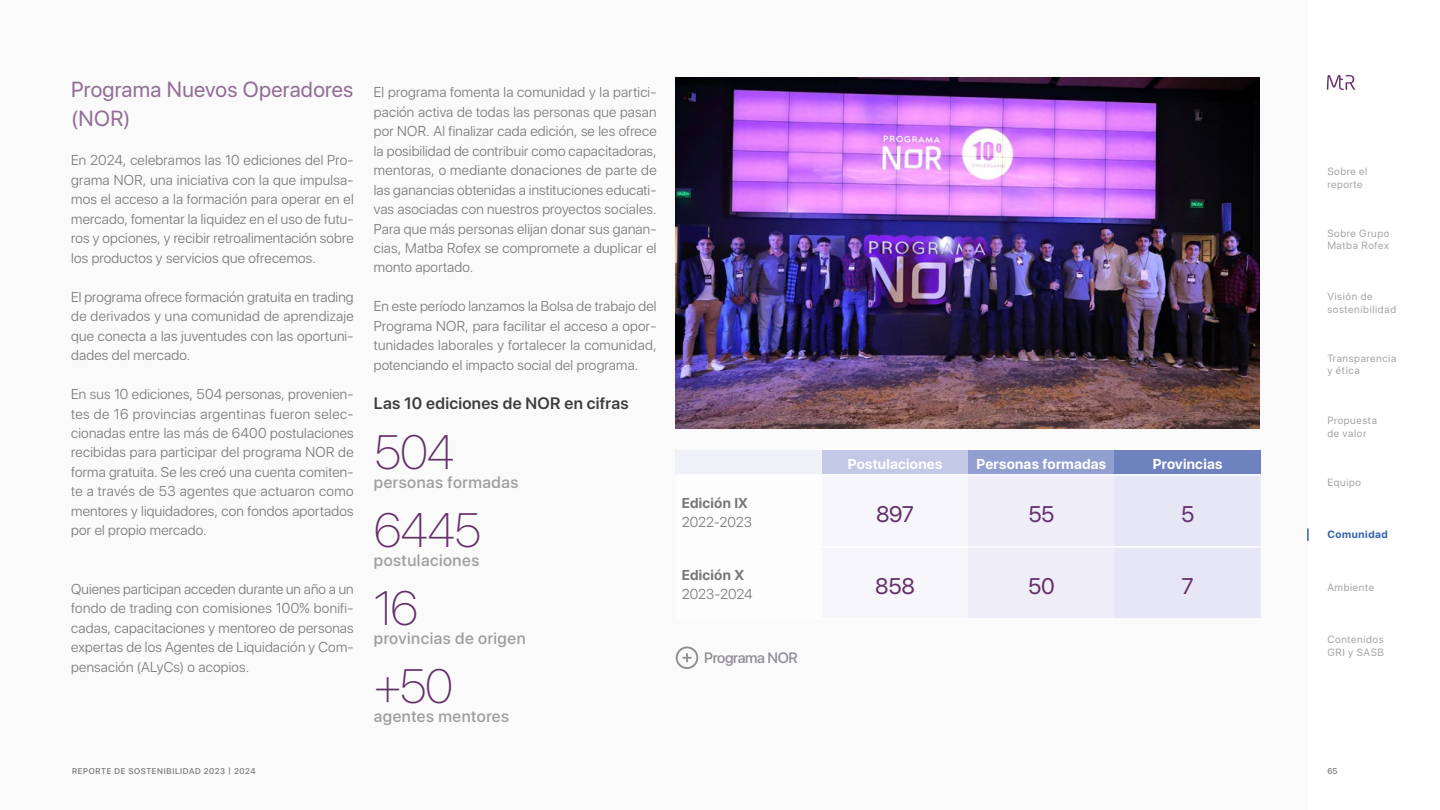
<style>
.page{position:relative;width:1440px;height:810px;background:#f8f8fa}
.page>*{position:absolute;margin:0;border:0;box-sizing:border-box;transform-origin:0 0}
.t1{font:100 48px "SF Pro Display";letter-spacing:-.025em;color:#642e69}
.t2{font:22.5px "SF Pro Display";letter-spacing:-.01em;color:#642e69}
.t3{font:21.75px/29.2px "SF Pro Display";letter-spacing:.015em;color:#936d96}
.t4{font:500 16.5px "SF Pro Display";letter-spacing:.03em;color:#9e9e9e}
.t5{font:600 16.5px "SF Pro Display";letter-spacing:.02em;color:#3d3d3d}
.t6{font:500 15px "SF Pro Display";letter-spacing:-.02em;color:#908c95}
.t7{font:300 14.25px/19.5px "SF Pro Display";letter-spacing:.015em;color:#777;text-align:justify}
.t8{font:700 14.25px "SF Pro Display";letter-spacing:.02em;color:#fff}
.t9{font:300 14.25px "SF Pro Display";letter-spacing:-.005em;color:#777}
.t10{font:700 14.25px "SF Pro Display";letter-spacing:.02em;color:#777}
.t11{font:10.5px/12.6px "SF Pro Display";letter-spacing:.06em;color:#a6a3aa}
.t12{font:700 10.5px "SF Pro Display";letter-spacing:.06em;color:#3160ad}
.t13{font:500 8.25px "SF Pro Display";letter-spacing:.08em;color:#777}
</style>
<div class="page">
<div style="left:676px;top:449px;width:146px;height:26px;background:#f0f0f8"></div>
<div style="left:822px;top:449px;width:146px;height:26px;background:#c3c8e6"></div>
<div style="left:968px;top:449px;width:146px;height:26px;background:#919ed0"></div>
<div style="left:1114px;top:449px;width:147px;height:26px;background:#6e82c0"></div>
<div style="left:969px;top:476px;width:292px;height:142px;background:#eae9f6"></div>
<hr style="left:676px;top:474px;width:146px;height:1px;background:#fff">
<hr style="left:676px;top:547px;width:146px;height:1px;background:#fff">
<hr style="left:822px;top:474px;width:146px;height:2px;background:#fff">
<hr style="left:968px;top:474px;width:146px;height:2px;background:#fff">
<hr style="left:1114px;top:474px;width:147px;height:2px;background:#fff">
<hr style="left:822px;top:546px;width:146px;height:2px;background:#fff">
<hr style="left:968px;top:546px;width:146px;height:2px;background:#fff">
<hr style="left:1114px;top:546px;width:147px;height:2px;background:#fff">
<hr style="left:676px;top:449px;width:146px;height:1px;background:#fff">
<hr style="left:676px;top:619px;width:146px;height:1px;background:#fff">
<hr style="left:822px;top:448px;width:146px;height:2px;background:#fff">
<hr style="left:822px;top:618px;width:146px;height:2px;background:#fff">
<hr style="left:968px;top:448px;width:146px;height:2px;background:#fff">
<hr style="left:968px;top:618px;width:146px;height:2px;background:#fff">
<hr style="left:1114px;top:448px;width:147px;height:2px;background:#fff">
<hr style="left:1114px;top:618px;width:147px;height:2px;background:#fff">
<svg style="left:676px;top:646px;width:22px;height:23px"></svg>
<img style="left:676px;top:77px;width:584px;height:352px">
<div style="left:1308px;top:0;width:132px;height:810px;background:#fff"></div>
<svg style="left:1307px;top:528px;width:2px;height:13px"></svg>
<svg style="left:1327px;top:75px;width:28px;height:15px"></svg>
<h3 class="t3" style="left:71px;top:74px;width:284px">Programa Nuevos Operadores (NOR)</h3>
<p class="t7" style="left:71px;top:151px;width:284px">En 2024, celebramos las 10 ediciones del Pro&shy;grama NOR, una iniciativa con la que impulsa&shy;mos el acceso a la formación para operar en el mercado, fomentar la liquidez en el uso de futu&shy;ros y opciones, y recibir retroalimentación sobre los productos y servicios que ofrecemos.</p>
<p class="t7" style="left:71px;top:287px;width:284px">El programa ofrece formación gratuita en trading de derivados y una comunidad de aprendizaje que conecta a las juventudes con las oportuni&shy;dades del mercado.</p>
<p class="t7" style="left:71px;top:385px;width:284px">En sus 10 ediciones, 504 personas, provenien&shy;tes de 16 provincias argentinas fueron selec&shy;cionadas entre las más de 6400 postulaciones recibidas para participar del programa NOR de forma gratuita. Se les creó una cuenta comiten&shy;te a través de 53 agentes que actuaron como mentores y liquidadores, con fondos aportados por el propio mercado.</p>
<p class="t7" style="left:71px;top:580px;width:284px">Quienes participan acceden durante un año a un fondo de trading con comisiones 100% bonifi&shy;cadas, capacitaciones y mentoreo de personas expertas de los Agentes de Liquidación y Com&shy;pensación (ALyCs) o acopios.</p>
<p class="t13" style="left:72px;top:765px;width:185px">REPORTE DE SOSTENIBILIDAD 2023 | 2024</p>
<p class="t7" style="left:374px;top:83px;width:284px">El programa fomenta la comunidad y la partici&shy;pación activa de todas las personas que pasan por NOR. Al finalizar cada edición, se les ofrece la posibilidad de contribuir como capacitadoras, mentoras, o mediante donaciones de parte de las ganancias obtenidas a instituciones educati&shy;vas asociadas con nuestros proyectos sociales.<br>Para que más personas elijan donar sus ganan&shy;cias, Matba Rofex se compromete a duplicar el monto aportado.</p>
<p class="t7" style="left:374px;top:297px;width:284px">En este período lanzamos la Bolsa de trabajo del Programa NOR, para facilitar el acceso a opor&shy;tunidades laborales y fortalecer la comunidad, potenciando el impacto social del programa.</p>
<p class="t5" style="left:374px;top:392px;width:256px">Las 10 ediciones de NOR en cifras</p>
<h1 class="t1" style="left:374px;top:419px;width:82px">504</h1>
<p class="t4" style="left:374px;top:471px;width:146px">personas formadas</p>
<h1 class="t1" style="left:374px;top:497px;width:109px">6445</h1>
<p class="t4" style="left:374px;top:549px;width:107px">postulaciones</p>
<h1 class="t1" style="left:374px;top:575px;width:46px">16</h1>
<p class="t4" style="left:374px;top:627px;width:153px">provincias de origen</p>
<h1 class="t1" style="left:374px;top:653px;width:81px">+50</h1>
<p class="t4" style="left:374px;top:705px;width:137px">agentes mentores</p>
<p class="t10" style="left:682px;top:495px;width:68px">Edición IX</p>
<p class="t9" style="left:682px;top:512px;width:72px">2022-2023</p>
<p class="t10" style="left:682px;top:567px;width:64px">Edición X</p>
<p class="t9" style="left:682px;top:584px;width:72px">2023-2024</p>
<p class="t6" style="left:704px;top:647px;width:95px">Programa NOR</p>
<p class="t8" style="left:848px;top:456px;width:96px">Postulaciones</p>
<p class="t8" style="left:976px;top:456px;width:131px">Personas formadas</p>
<p class="t8" style="left:1153px;top:456px;width:71px">Provincias</p>
<h2 class="t2" style="left:876px;top:496px;width:40px">897</h2>
<h2 class="t2" style="left:1028px;top:496px;width:28px">55</h2>
<h2 class="t2" style="left:1181px;top:496px;width:15px">5</h2>
<h2 class="t2" style="left:875px;top:568px;width:41px">858</h2>
<h2 class="t2" style="left:1028px;top:568px;width:28px">50</h2>
<h2 class="t2" style="left:1181px;top:568px;width:14px">7</h2>
<p class="t11" style="left:1327px;top:165px;width:42px">Sobre el reporte</p>
<p class="t11" style="left:1327px;top:227px;width:63px">Sobre Grupo<br>Matba Rofex</p>
<p class="t11" style="left:1327px;top:290px;width:70px">Visión de sostenibilidad</p>
<p class="t11" style="left:1327px;top:352px;width:70px">Transparencia y ética</p>
<p class="t11" style="left:1327px;top:414px;width:51px">Propuesta de valor</p>
<p class="t11" style="left:1327px;top:476px;width:35px">Equipo</p>
<p class="t12" style="left:1327px;top:529px;width:62px">Comunidad</p>
<p class="t11" style="left:1327px;top:581px;width:48px">Ambiente</p>
<p class="t11" style="left:1327px;top:633px;width:58px">Contenidos<br>GRI y SASB</p>
<p class="t13" style="left:1327px;top:765px;width:12px">65</p>
</div>
